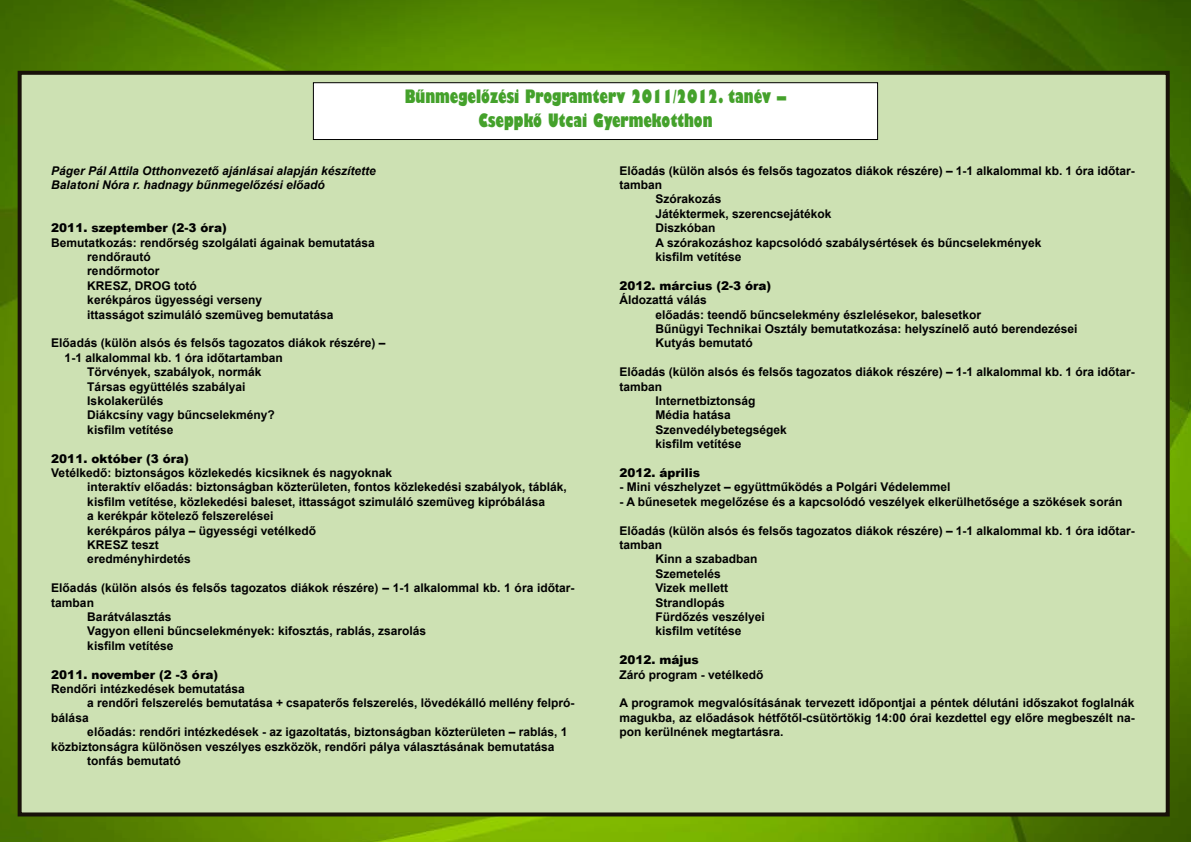
<style>
.page{position:relative;width:1191px;height:842px;background:#fff}
.page>*{position:absolute;margin:0;border:0;box-sizing:border-box;transform-origin:0 0}
.t1{font:800 condensed 18px/24px "Gill Sans";color:#44a12b;text-align:center}
.t2{font:700 12px/14.4px "Arial";color:#000}
.t3{font:900 12px "Arial";color:#000}
.t4{font:italic 700 12px/14.4px "Arial";color:#000}
</style>
<div class="page">
<img style="left:0;top:0;width:1191px;height:842px">
<div style="left:18px;top:71px;width:1151px;height:745px;background:#cde1b3;border:4px solid #181109"></div>
<div style="left:313px;top:83px;width:564px;height:57px;background:#fff"></div>
<div style="left:313px;top:82px;width:565px;height:58px;border:1px solid #000"></div>
<h1 class="t1" style="left:405px;top:86px;width:383px">Bűnmegelőzési Programterv 2011/2012. tanév –<br>Cseppkő Utcai Gyermekotthon</h1>
<p class="t2" style="left:619px;top:164px;width:517px">Előadás (külön alsós és felsős tagozatos diákok részére) – 1-1 alkalommal kb. 1 óra időtar-</p>
<p class="t2" style="left:619px;top:178px;width:44px">tamban</p>
<p class="t2" style="left:655px;top:192px;width:68px">Szórakozás</p>
<p class="t2" style="left:655px;top:207px;width:178px">Játéktermek, szerencsejátékok</p>
<p class="t2" style="left:655px;top:221px;width:62px">Diszkóban</p>
<p class="t2" style="left:655px;top:236px;width:387px">A szórakozáshoz kapcsolódó szabálysértések és bűncselekmények</p>
<p class="t2" style="left:655px;top:250px;width:88px">kisfilm vetítése</p>
<p class="t3" style="left:619px;top:277px;width:153px">2012. március (2-3 óra)</p>
<p class="t2" style="left:655px;top:293px;width:423px;text-indent:-36px">Áldozattá válás<br>előadás: teendő bűncselekmény észlelésekor, balesetkor<br>Bűnügyi Technikai Osztály bemutatkozása: helyszínelő autó berendezései Kutyás bemutató</p>
<p class="t2" style="left:619px;top:365px;width:517px">Előadás (külön alsós és felsős tagozatos diákok részére) – 1-1 alkalommal kb. 1 óra időtar-</p>
<p class="t2" style="left:619px;top:380px;width:44px">tamban</p>
<p class="t2" style="left:655px;top:394px;width:102px">Internetbiztonság</p>
<p class="t2" style="left:655px;top:408px;width:77px">Média hatása</p>
<p class="t2" style="left:655px;top:423px;width:133px">Szenvedélybetegségek</p>
<p class="t2" style="left:655px;top:437px;width:88px">kisfilm vetítése</p>
<p class="t3" style="left:619px;top:464px;width:82px">2012. április</p>
<p class="t2" style="left:619px;top:480px;width:332px">- Mini vészhelyzet – együttműködés a Polgári Védelemmel</p>
<p class="t2" style="left:619px;top:495px;width:504px">- A bűnesetek megelőzése és a kapcsolódó veszélyek elkerülhetősége a szökések során</p>
<p class="t2" style="left:619px;top:524px;width:517px">Előadás (külön alsós és felsős tagozatos diákok részére) – 1-1 alkalommal kb. 1 óra időtar-</p>
<p class="t2" style="left:619px;top:538px;width:44px">tamban</p>
<p class="t2" style="left:655px;top:552px;width:104px">Kinn a szabadban</p>
<p class="t2" style="left:655px;top:567px;width:67px">Szemetelés</p>
<p class="t2" style="left:655px;top:581px;width:74px">Vizek mellett</p>
<p class="t2" style="left:655px;top:596px;width:71px">Strandlopás</p>
<p class="t2" style="left:655px;top:610px;width:111px">Fürdőzés veszélyei</p>
<p class="t2" style="left:655px;top:624px;width:88px">kisfilm vetítése</p>
<p class="t3" style="left:619px;top:651px;width:81px">2012. május</p>
<p class="t2" style="left:619px;top:668px;width:146px">Záró program - vetélkedő</p>
<p class="t2" style="left:619px;top:696px;width:517px;text-align:justify">A programok megvalósításának tervezett időpontjai a péntek délutáni időszakot foglalnák magukba, az előadások hétfőtől-csütörtökig 14:00 órai kezdettel egy előre megbeszélt na&shy;pon kerülnének megtartásra.</p>
<p class="t4" style="left:51px;top:164px;width:326px">Páger Pál Attila Otthonvezető ajánlásai alapján készítette<br>Balatoni Nóra r. hadnagy bűnmegelőzési előadó</p>
<p class="t3" style="left:51px;top:219px;width:177px">2011. szeptember (2-3 óra)</p>
<p class="t2" style="left:87px;top:236px;width:289px;text-indent:-36px">Bemutatkozás: rendőrség szolgálati ágainak bemutatása rendőrautó<br>rendőrmotor<br>KRESZ, DROG totó<br>kerékpáros ügyességi verseny<br>ittasságot szimuláló szemüveg bemutatása</p>
<p class="t2" style="left:51px;top:336px;width:336px">Előadás (külön alsós és felsős tagozatos diákok részére) –</p>
<p class="t2" style="left:65px;top:351px;width:220px">1-1 alkalommal kb. 1 óra időtartamban</p>
<p class="t2" style="left:87px;top:365px;width:176px">Törvények, szabályok, normák</p>
<p class="t2" style="left:87px;top:380px;width:160px">Társas együttélés szabályai</p>
<p class="t2" style="left:87px;top:394px;width:78px">Iskolakerülés</p>
<p class="t2" style="left:87px;top:408px;width:189px">Diákcsíny vagy bűncselekmény?</p>
<p class="t2" style="left:87px;top:423px;width:88px">kisfilm vetítése</p>
<p class="t3" style="left:51px;top:450px;width:139px">2011. október (3 óra)</p>
<p class="t2" style="left:87px;top:466px;width:481px;text-indent:-36px">Vetélkedő: biztonságos közlekedés kicsiknek és nagyoknak<br>interaktív előadás: biztonságban közterületen, fontos közlekedési szabályok, táblák, kisfilm vetítése, közlekedési baleset, ittasságot szimuláló szemüveg kipróbálása<br>a kerékpár kötelező felszerelései<br>kerékpáros pálya – ügyességi vetélkedő<br>KRESZ teszt<br>eredményhirdetés</p>
<p class="t2" style="left:51px;top:581px;width:524px">Előadás (külön alsós és felsős tagozatos diákok részére) – 1-1 alkalommal kb. 1 óra időtar-</p>
<p class="t2" style="left:51px;top:596px;width:44px">tamban</p>
<p class="t2" style="left:87px;top:610px;width:86px">Barátválasztás</p>
<p class="t2" style="left:87px;top:624px;width:340px">Vagyon elleni bűncselekmények: kifosztás, rablás, zsarolás</p>
<p class="t2" style="left:87px;top:639px;width:88px">kisfilm vetítése</p>
<p class="t3" style="left:51px;top:666px;width:168px">2011. november (2 -3 óra)</p>
<p class="t2" style="left:51px;top:682px;width:195px">Rendőri intézkedések bemutatása</p>
<p class="t2" style="left:87px;top:696px;width:488px">a rendőri felszerelés bemutatása + csapaterős felszerelés, lövedékálló mellény felpró-</p>
<p class="t2" style="left:51px;top:711px;width:39px">bálása</p>
<p class="t2" style="left:87px;top:725px;width:482px">előadás: rendőri intézkedések - az igazoltatás, biztonságban közterületen – rablás, 1</p>
<p class="t2" style="left:51px;top:740px;width:504px">közbiztonságra különösen veszélyes eszközök, rendőri pálya választásának bemutatása</p>
<p class="t2" style="left:87px;top:754px;width:95px">tonfás bemutató</p>
</div>
